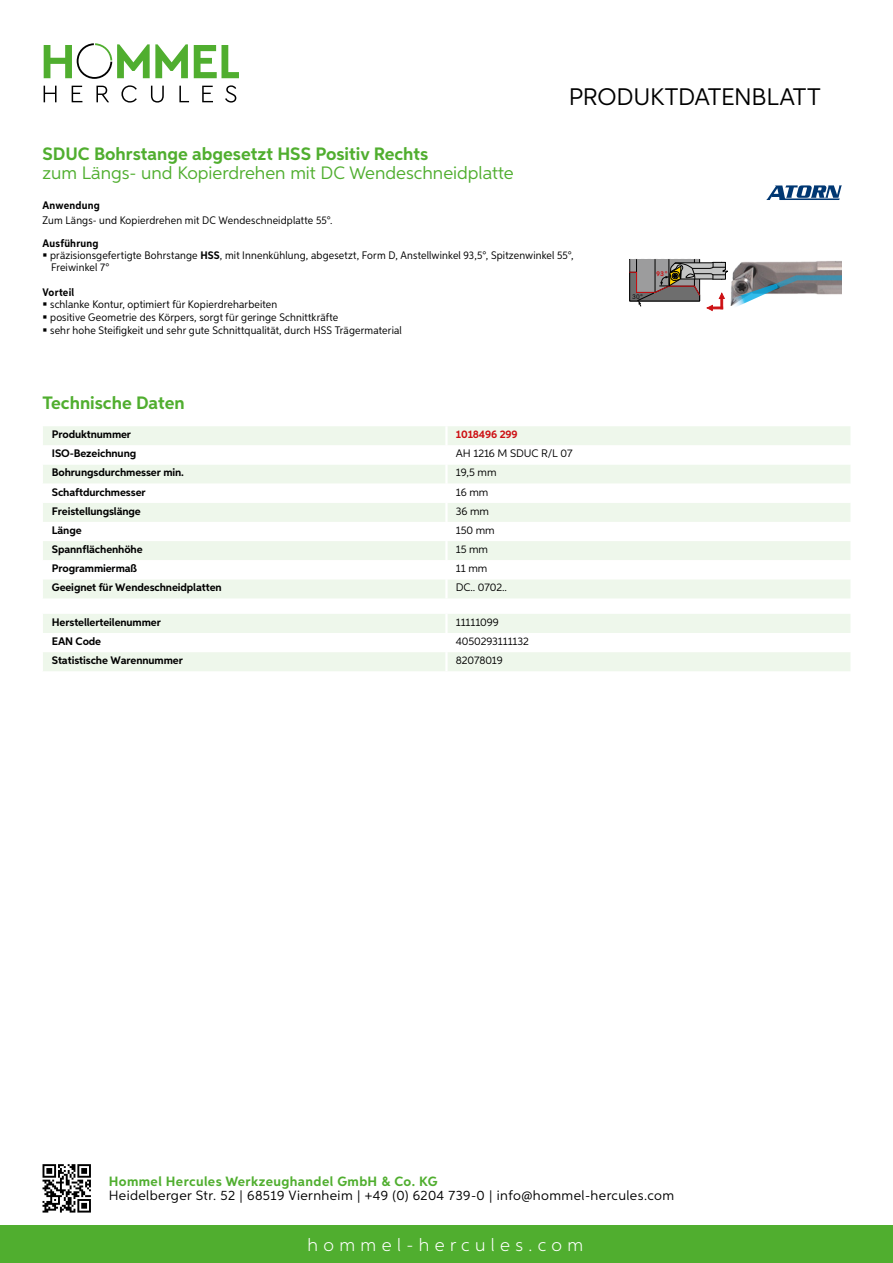
<style>
.page{position:relative;width:893px;height:1263px;background:#fff}
.page>*{position:absolute;margin:0;border:0;box-sizing:border-box;transform-origin:0 0}
.t1{font:24px "Aspira";letter-spacing:-.01em;color:#000}
.t2{font:700 18px "Aspira";color:#50ae2f}
.t3{font:18px "Aspira";color:#50ae2f}
.t4{font:300 18px "Aspira";letter-spacing:.3em;color:#fff}
.t5{font:13.5px "Aspira";letter-spacing:.03em;color:#000}
.t6{font:700 13.5px "Aspira";letter-spacing:.03em;color:#50ae2f}
.t7{font:10.95px/12.5px "Aspira Nar";letter-spacing:.015em;color:#000}
.t8{font:700 10.95px "Aspira";letter-spacing:-.01em;color:#000}
.t9{font:10.95px "Aspira";letter-spacing:-.01em;color:#000}
.t10{font:700 10.95px "Aspira Nar";letter-spacing:.02em;color:#000}
.t11{font:700 10.95px "Aspira";letter-spacing:-.01em;color:#cd1013}
.t12{font:7.05px "Corporate S";color:#000}
.t13{font:700 7.05px "Corporate S";color:#cd1013}
.s1{font-weight:700}
</style>
<div class="page">
<div style="left:0;top:1226px;width:893px;height:37px;background:#50ae2f"></div>
<svg style="left:43px;top:1164px;width:48px;height:48px"></svg>
<svg style="left:194px;top:45px;width:45px;height:33px"></svg>
<svg style="left:44px;top:43px;width:144px;height:36px"></svg>
<svg style="left:44px;top:86px;width:13px;height:16px"></svg>
<svg style="left:72px;top:86px;width:10px;height:16px"></svg>
<svg style="left:96px;top:86px;width:13px;height:16px"></svg>
<svg style="left:121px;top:85px;width:16px;height:18px"></svg>
<svg style="left:151px;top:86px;width:13px;height:17px"></svg>
<svg style="left:179px;top:86px;width:10px;height:16px"></svg>
<svg style="left:202px;top:86px;width:11px;height:16px"></svg>
<svg style="left:225px;top:85px;width:11px;height:18px"></svg>
<div style="left:43px;top:426px;width:807px;height:172px;background:#eef7eb"></div>
<svg style="left:43px;top:445px;width:807px;height:134px"></svg>
<hr style="left:445px;top:426px;width:3px;height:19px;background:#fff">
<hr style="left:445px;top:445px;width:3px;height:19px;background:#fff">
<hr style="left:445px;top:464px;width:3px;height:20px;background:#fff">
<hr style="left:445px;top:484px;width:3px;height:19px;background:#fff">
<hr style="left:445px;top:503px;width:3px;height:19px;background:#fff">
<hr style="left:445px;top:522px;width:3px;height:19px;background:#fff">
<hr style="left:445px;top:541px;width:3px;height:19px;background:#fff">
<hr style="left:445px;top:560px;width:3px;height:19px;background:#fff">
<hr style="left:445px;top:579px;width:3px;height:19px;background:#fff">
<svg style="left:43px;top:614px;width:807px;height:57px"></svg>
<hr style="left:445px;top:652px;width:3px;height:19px;background:#fff">
<svg style="left:629px;top:259px;width:213px;height:52px"></svg>
<svg style="left:766px;top:185px;width:76px;height:15px"></svg>
<h1 class="t1" style="left:569px;top:82px;width:253px">Produktdatenblatt</h1>
<h2 class="t2" style="left:43px;top:142px;width:387px">SDUC Bohrstange abgesetzt HSS Positiv Rechts</h2>
<h2 class="t3" style="left:43px;top:162px;width:473px">zum Längs- und Kopierdrehen mit DC Wendeschneidplatte</h2>
<p class="t10" style="left:43px;top:199px;width:59px">Anwendung</p>
<p class="t7" style="left:43px;top:214px;width:292px">Zum Längs- und Kopierdrehen mit DC Wendeschneidplatte 55°.</p>
<p class="t7" style="left:50px;top:236px;width:525px;text-indent:-8px"><span class="s1">Ausführung<br></span>präzisionsgefertigte Bohrstange <span class="s1">HSS</span>, mit Innenkühlung, abgesetzt, Form D, Anstellwinkel 93,5°, Spitzenwinkel 55°,<br>Freiwinkel 7°</p>
<p class="t10" style="left:43px;top:285px;width:33px">Vorteil</p>
<p class="t7" style="left:50px;top:298px;width:353px">schlanke Kontur, optimiert für Kopierdreharbeiten<br>positive Geometrie des Körpers, sorgt für geringe Schnittkräfte<br>sehr hohe Steifigkeit und sehr gute Schnittqualität, durch HSS Trägermaterial</p>
<h2 class="t2" style="left:43px;top:392px;width:144px">Technische Daten</h2>
<p class="t8" style="left:52px;top:428px;width:81px">Produktnummer</p>
<p class="t11" style="left:456px;top:428px;width:63px">1018496 299</p>
<p class="t8" style="left:52px;top:447px;width:86px">ISO-Bezeichnung</p>
<p class="t9" style="left:456px;top:447px;width:118px">AH 1216 M SDUC R/L 07</p>
<p class="t8" style="left:52px;top:466px;width:134px">Bohrungsdurchmesser min.</p>
<p class="t9" style="left:456px;top:466px;width:42px">19,5 mm</p>
<p class="t8" style="left:52px;top:485px;width:95px">Schaftdurchmesser</p>
<p class="t9" style="left:456px;top:485px;width:34px">16 mm</p>
<p class="t8" style="left:52px;top:504px;width:90px">Freistellungslänge</p>
<p class="t9" style="left:456px;top:504px;width:35px">36 mm</p>
<p class="t8" style="left:52px;top:523px;width:31px">Länge</p>
<p class="t9" style="left:456px;top:523px;width:40px">150 mm</p>
<p class="t8" style="left:52px;top:542px;width:92px">Spannflächenhöhe</p>
<p class="t9" style="left:456px;top:542px;width:34px">15 mm</p>
<p class="t8" style="left:52px;top:562px;width:87px">Programmiermaß</p>
<p class="t9" style="left:456px;top:562px;width:33px">11 mm</p>
<p class="t8" style="left:52px;top:581px;width:171px">Geeignet für Wendeschneidplatten</p>
<p class="t9" style="left:456px;top:581px;width:53px">DC.. 0702..</p>
<p class="t8" style="left:52px;top:615px;width:111px">Herstellerteilenummer</p>
<p class="t9" style="left:456px;top:615px;width:44px">11111099</p>
<p class="t8" style="left:52px;top:634px;width:51px">EAN Code</p>
<p class="t9" style="left:456px;top:634px;width:75px">4050293111132</p>
<p class="t8" style="left:52px;top:653px;width:132px">Statistische Warennummer</p>
<p class="t9" style="left:456px;top:654px;width:48px">82078019</p>
<p class="t12" style="left:632px;top:293px;width:13px">30°</p>
<p class="t13" style="left:656px;top:270px;width:13px">93°</p>
<p class="t6" style="left:109px;top:1172px;width:330px">Hommel Hercules Werkzeughandel GmbH &amp; Co. KG</p>
<p class="t5" style="left:109px;top:1187px;width:567px">Heidelberger Str. 52 | 68519 Viernheim | +49 (0) 6204 739-0 | info@hommel-hercules.com</p>
<h2 class="t4" style="left:307px;top:1234px;width:277px">hommel-hercules.com</h2>
</div>
